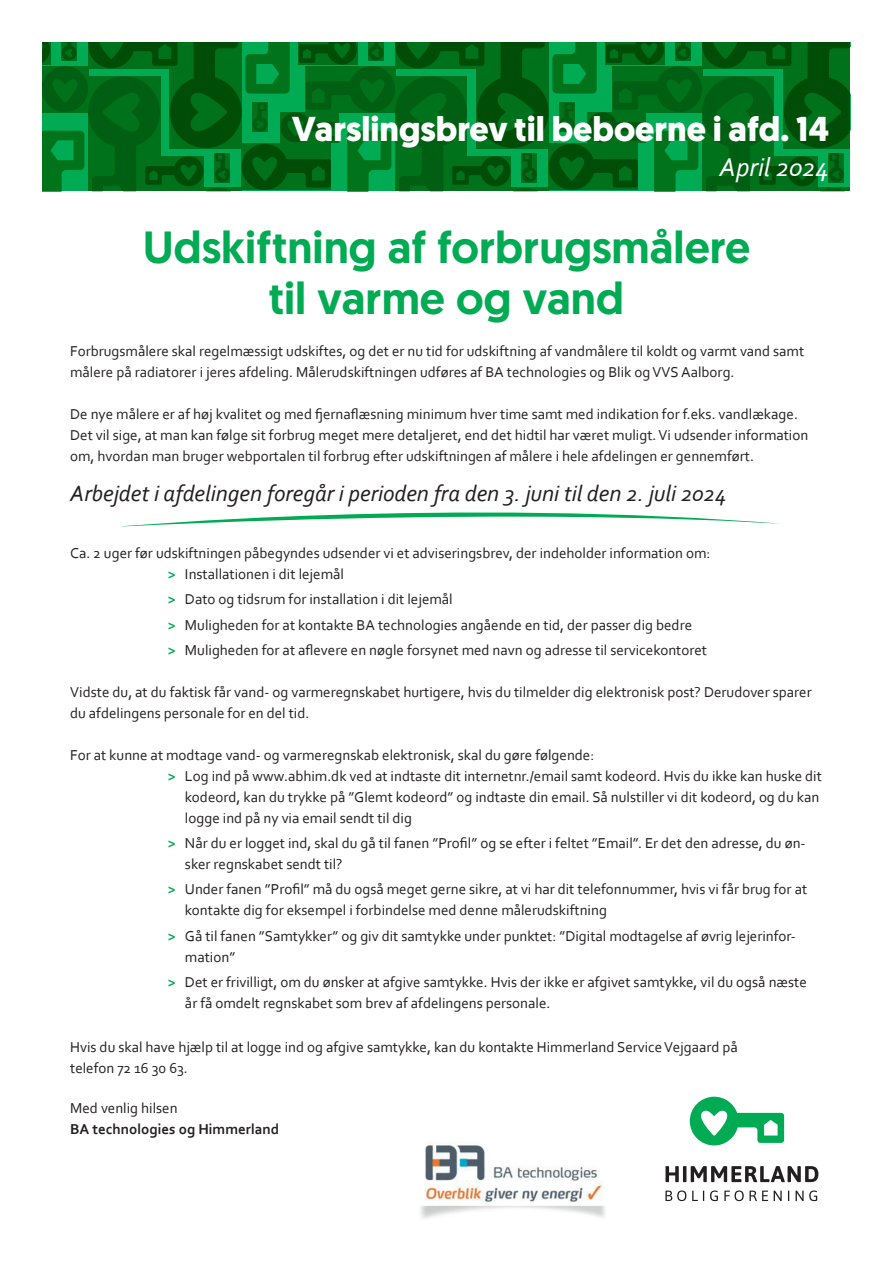
<style>
.page{position:relative;width:893px;height:1263px;background:#fff}
.page>*{position:absolute;margin:0;border:0;box-sizing:border-box;transform-origin:0 0}
.t1{font:500 45px/51px "Geomanist";color:#00ab54;text-align:center}
.t2{font:700 34.5px "Geomanist";color:#fff}
.t3{font:italic 27px "Corbel";color:#fff}
.t4{font:italic 23.25px "Corbel";color:#231f20}
.t5{font:15px/21px "Corbel";color:#231f20}
.t6{font:700 15px "Corbel";color:#231f20}
.s1{font-weight:700;color:#00ab54}
</style>
<div class="page">
<img style="left:420px;top:1145px;width:185px;height:74px">
<svg style="left:43px;top:43px;width:807px;height:148px;background:#007220"></svg>
<svg style="left:665px;top:1166px;width:153px;height:16px"></svg>
<svg style="left:665px;top:1190px;width:21px;height:11px"></svg>
<svg style="left:692px;top:1190px;width:12px;height:11px"></svg>
<svg style="left:710px;top:1190px;width:8px;height:11px"></svg>
<svg style="left:724px;top:1190px;width:44px;height:11px"></svg>
<svg style="left:774px;top:1190px;width:8px;height:11px"></svg>
<svg style="left:796px;top:1190px;width:21px;height:11px"></svg>
<svg style="left:690px;top:1097px;width:94px;height:48px"></svg>
<svg style="left:119px;top:512px;width:661px;height:15px"></svg>
<h2 class="t2" style="left:292px;top:106px;width:539px">Varslingsbrev til beboerne i afd. 14</h2>
<h3 class="t3" style="left:720px;top:150px;width:111px">April 2024</h3>
<h1 class="t1" style="left:143px;top:222px;width:609px">Udskiftning af forbrugsmålere til varme og vand</h1>
<p class="t5" style="left:70px;top:341px;width:736px">Forbrugsmålere skal regelmæssigt udskiftes, og det er nu tid for udskiftning af vandmålere til koldt og varmt vand samt målere på radiatorer i jeres afdeling. Målerudskiftningen udføres af BA technologies og Blik og VVS Aalborg.</p>
<p class="t5" style="left:70px;top:404px;width:740px">De nye målere er af høj kvalitet og med fjernaflæsning minimum hver time samt med indikation for f.eks. vandlækage.<br>Det vil sige, at man kan følge sit forbrug meget mere detaljeret, end det hidtil har været muligt. Vi udsender information om, hvordan man bruger webportalen til forbrug efter udskiftningen af målere i hele afdelingen er gennemført.</p>
<h3 class="t4" style="left:70px;top:479px;width:658px">Arbejdet i afdelingen foregår i perioden fra den 3. juni til den 2. juli 2024</h3>
<p class="t5" style="left:168px;top:542px;width:544px;text-indent:-98px">Ca. 2 uger før udskiftningen påbegyndes udsender vi et adviseringsbrev, der indeholder information om: <span class="s1">&gt;</span> Installationen i dit lejemål</p>
<p class="t5" style="left:168px;top:586px;width:541px;line-height:25.2px"><span class="s1">&gt;</span> Dato og tidsrum for installation i dit lejemål<br><span class="s1">&gt;</span> Muligheden for at kontakte BA technologies angående en tid, der passer dig bedre<br><span class="s1">&gt;</span> Muligheden for at aflevere en nøgle forsynet med navn og adresse til servicekontoret</p>
<p class="t5" style="left:70px;top:681px;width:743px">Vidste du, at du faktisk får vand- og varmeregnskabet hurtigere, hvis du tilmelder dig elektronisk post? Derudover sparer du afdelingens personale for en del tid.</p>
<p class="t5" style="left:70px;top:744px;width:526px">For at kunne at modtage vand- og varmeregnskab elektronisk, skal du gøre følgende:</p>
<p class="t5" style="left:168px;top:765px;width:655px"><span class="s1">&gt;</span> Log ind på www.abhim.dk ved at indtaste dit internetnr./email samt kodeord. Hvis du ikke kan huske dit</p>
<p class="t5" style="left:185px;top:786px;width:636px">kodeord, kan du trykke på ”Glemt kodeord” og indtaste din email. Så nulstiller vi dit kodeord, og du kan</p>
<p class="t5" style="left:185px;top:807px;width:229px">logge ind på ny via email sendt til dig</p>
<p class="t5" style="left:185px;top:832px;width:622px;text-indent:-17px"><span class="s1">&gt;</span> Når du er logget ind, skal du gå til fanen ”Profil” og se efter i feltet ”Email”. Er det den adresse, du øn&shy;sker regnskabet sendt til?</p>
<p class="t5" style="left:185px;top:878px;width:624px;text-indent:-17px"><span class="s1">&gt;</span> Under fanen ”Profil” må du også meget gerne sikre, at vi har dit telefonnummer, hvis vi får brug for at kontakte dig for eksempel i forbindelse med denne målerudskiftning</p>
<p class="t5" style="left:185px;top:925px;width:612px;text-indent:-17px"><span class="s1">&gt;</span> Gå til fanen ”Samtykker” og giv dit samtykke under punktet: ”Digital modtagelse af øvrig lejerinfor&shy;mation”</p>
<p class="t5" style="left:185px;top:971px;width:623px;text-indent:-17px"><span class="s1">&gt;</span> Det er frivilligt, om du ønsker at afgive samtykke. Hvis der ikke er afgivet samtykke, vil du også næste år få omdelt regnskabet som brev af afdelingens personale.</p>
<p class="t5" style="left:70px;top:1036px;width:669px">Hvis du skal have hjælp til at logge ind og afgive samtykke, kan du kontakte Himmerland Service Vejgaard på telefon 72 16 30 63.</p>
<p class="t5" style="left:70px;top:1097px;width:109px">Med venlig hilsen</p>
<p class="t6" style="left:70px;top:1120px;width:211px">BA technologies og Himmerland</p>
</div>
